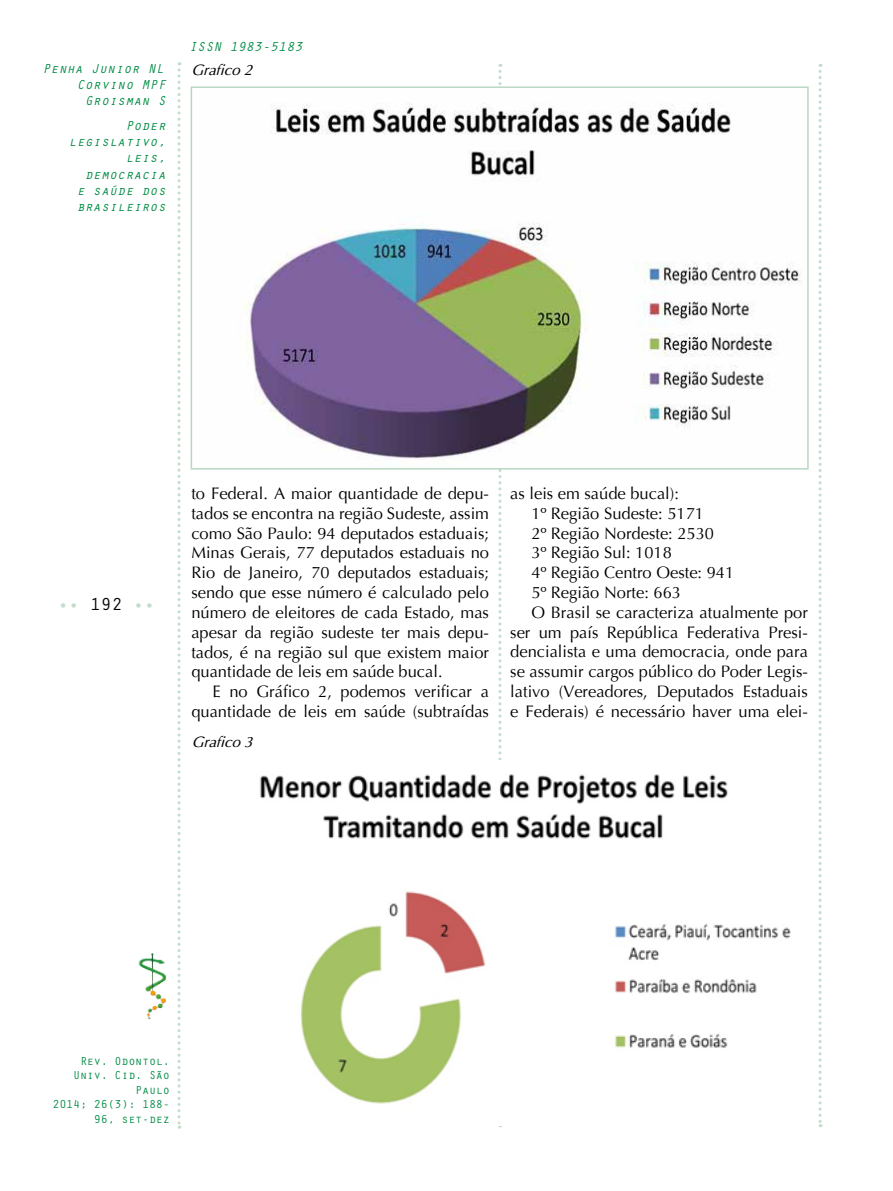
<style>
.page{position:relative;width:893px;height:1191px;background:#fff}
.page>*{position:absolute;margin:0;border:0;box-sizing:border-box;transform-origin:0 0}
.t1{font:18px "Orator Std";color:#c3ddcb}
.t2{font:16.5px/19.8px "Optima";color:#000;text-align:justify}
.t3{font:italic 15px "Optima";color:#000}
.t4{font:italic 13.5px/16.2px "Orator Std";color:#008c44;text-align:right}
.t5{font:12px/14.4px "Orator Std";letter-spacing:-.025em;color:#008c44;text-align:right}
.s1{color:#000}
</style>
<div class="page">
<svg style="left:178px;top:62px;width:3px;height:1066px"></svg>
<svg style="left:498px;top:64px;width:3px;height:1063px"></svg>
<svg style="left:819px;top:64px;width:3px;height:1063px"></svg>
<img style="left:138px;top:953px;width:28px;height:66px">
<img style="left:242px;top:89px;width:560px;height:377px">
<div style="left:191px;top:86px;width:618px;height:383px;border:2px solid #b8d8c2"></div>
<img style="left:260px;top:760px;width:531px;height:365px">
<p class="t4" style="left:43px;top:60px;width:125px">Penha Junior NL<br>Corvino MPF<br>Groisman S</p>
<p class="t4" style="left:69px;top:117px;width:99px">Poder legislativo, leis, democracia<br>e saúde dos brasileiros</p>
<p class="t4" style="left:189px;top:38px;width:115px">ISSN 1983-5183</p>
<p class="t3" style="left:191px;top:61px;width:62px">Grafico 2</p>
<p class="t1" style="left:58px;top:591px;width:99px">•• <span class="s1">192</span> ••</p>
<p class="t2" style="left:191px;top:484px;width:299px">to Federal. A maior quantidade de depu&shy;tados se encontra na região Sudeste, assim como São Paulo: 94 deputados estaduais; Minas Gerais, 77 deputados estaduais no Rio de Janeiro, 70 deputados estaduais; sendo que esse número é calculado pelo número de eleitores de cada Estado, mas apesar da região sudeste ter mais depu&shy;tados, é na região sul que existem maior quantidade de leis em saúde bucal.</p>
<p class="t2" style="left:191px;top:682px;width:299px;text-align:right">E no Gráfico 2, podemos verificar a quantidade de leis em saúde (subtraídas</p>
<p class="t3" style="left:192px;top:732px;width:62px">Grafico 3</p>
<p class="t2" style="left:510px;top:484px;width:170px">as leis em saúde bucal):</p>
<p class="t2" style="left:532px;top:503px;width:174px">1º Região Sudeste: 5171</p>
<p class="t2" style="left:532px;top:523px;width:184px">2º Região Nordeste: 2530</p>
<p class="t2" style="left:532px;top:543px;width:142px">3º Região Sul: 1018</p>
<p class="t2" style="left:532px;top:563px;width:204px">4º Região Centro Oeste: 941</p>
<p class="t2" style="left:532px;top:583px;width:151px">5º Região Norte: 663</p>
<p class="t2" style="left:532px;top:602px;width:278px">O Brasil se caracteriza atualmente por</p>
<p class="t2" style="left:510px;top:622px;width:299px">ser um país República Federativa Presi-</p>
<p class="t2" style="left:510px;top:642px;width:299px">dencialista e uma democracia, onde para</p>
<p class="t2" style="left:510px;top:662px;width:299px">se assumir cargos público do Poder Legis-</p>
<p class="t2" style="left:510px;top:682px;width:299px">lativo (Vereadores, Deputados Estaduais</p>
<p class="t2" style="left:510px;top:701px;width:299px">e Federais) é necessário haver uma elei-</p>
<p class="t5" style="left:52px;top:1053px;width:119px">Rev. Odontol.<br>Univ. Cid. São<br>Paulo<br>2014; 26(3): 188-<br>96, set-dez</p>
</div>
